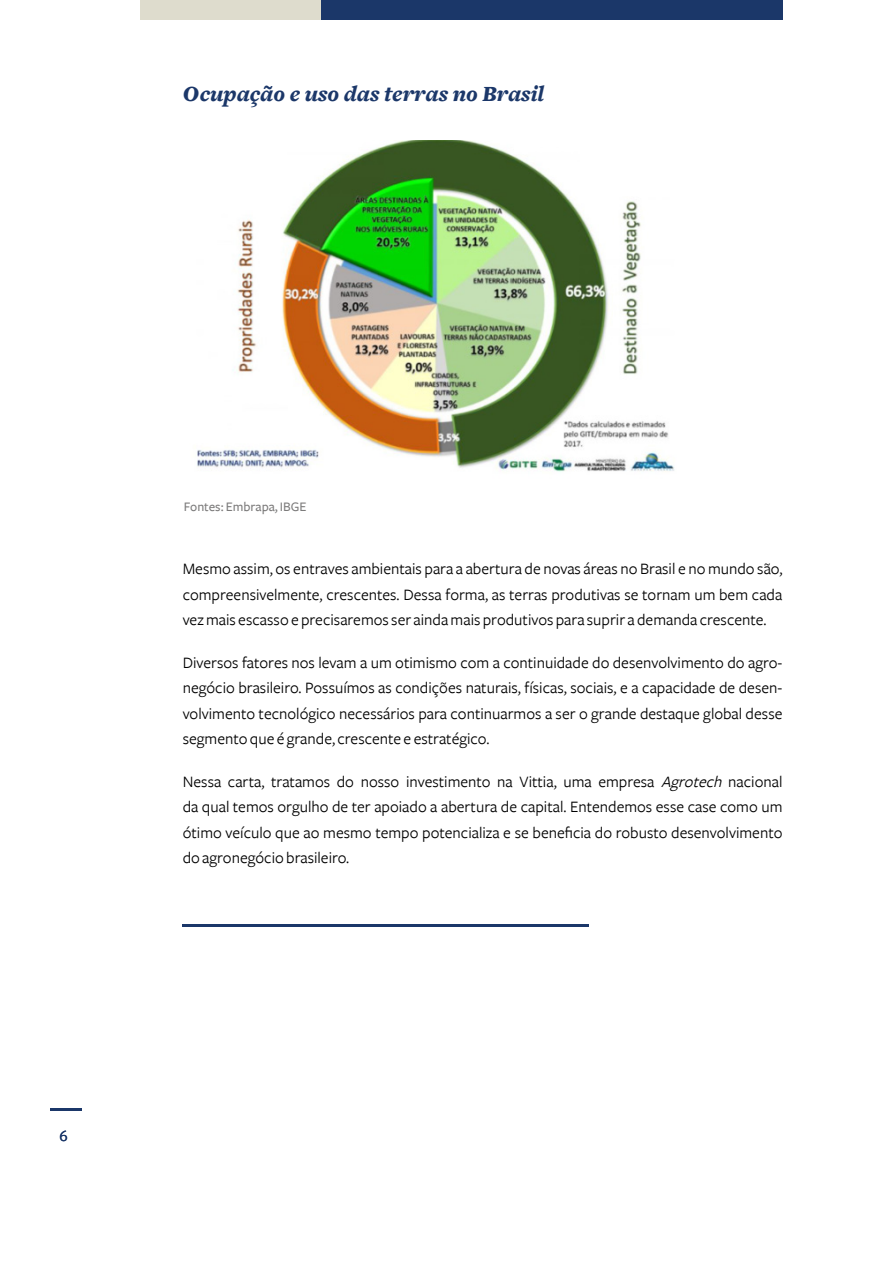
<style>
.page{position:relative;width:893px;height:1263px;background:#fff}
.page>*{position:absolute;margin:0;border:0;box-sizing:border-box;transform-origin:0 0}
.t1{font:italic 900 22.5px "Freight Text";color:#1b3769}
.t2{font:16.5px/25.5px "Freight Sans";color:#000;text-align:justify}
.t3{font:16.5px "Freight Sans Medium SC";color:#1b3769}
.t4{font:500 13.5px "Freight Sans";color:#7c7b7b}
.s1{font-style:italic}
</style>
<div class="page">
<div style="left:140px;top:0;width:181px;height:19px;background:#dedccd"></div>
<div style="left:321px;top:0;width:461px;height:19px;background:#1b3769"></div>
<hr style="left:51px;top:1108px;width:31px;height:2px;background:#1b3769">
<hr style="left:183px;top:925px;width:406px;height:2px;background:#1b3769">
<img style="left:197px;top:140px;width:477px;height:332px">
<h1 class="t1" style="left:183px;top:81px;width:363px">Ocupação e uso das terras no Brasil</h1>
<p class="t3" style="left:60px;top:1126px;width:10px">6</p>
<p class="t4" style="left:184px;top:499px;width:124px">Fontes: Embrapa, IBGE</p>
<p class="t2" style="left:183px;top:557px;width:601px">Mesmo assim, os entraves ambientais para a abertura de novas áreas no Brasil e no mundo são, compreensivelmente, crescentes. Dessa forma, as terras produtivas se tornam um bem cada vez mais escasso e precisaremos ser ainda mais produtivos para suprir a demanda crescente.</p>
<p class="t2" style="left:183px;top:650px;width:601px">Diversos fatores nos levam a um otimismo com a continuidade do desenvolvimento do agro&shy;negócio brasileiro. Possuímos as condições naturais, físicas, sociais, e a capacidade de desen&shy;volvimento tecnológico necessários para continuarmos a ser o grande destaque global desse segmento que é grande, crescente e estratégico.</p>
<p class="t2" style="left:183px;top:769px;width:601px">Nessa carta, tratamos do nosso investimento na Vittia, uma empresa <span class="s1">Agrotech</span> nacional da qual temos orgulho de ter apoiado a abertura de capital. Entendemos esse case como um ótimo veículo que ao mesmo tempo potencializa e se beneficia do robusto desenvolvimento do agronegócio brasileiro.</p>
</div>
